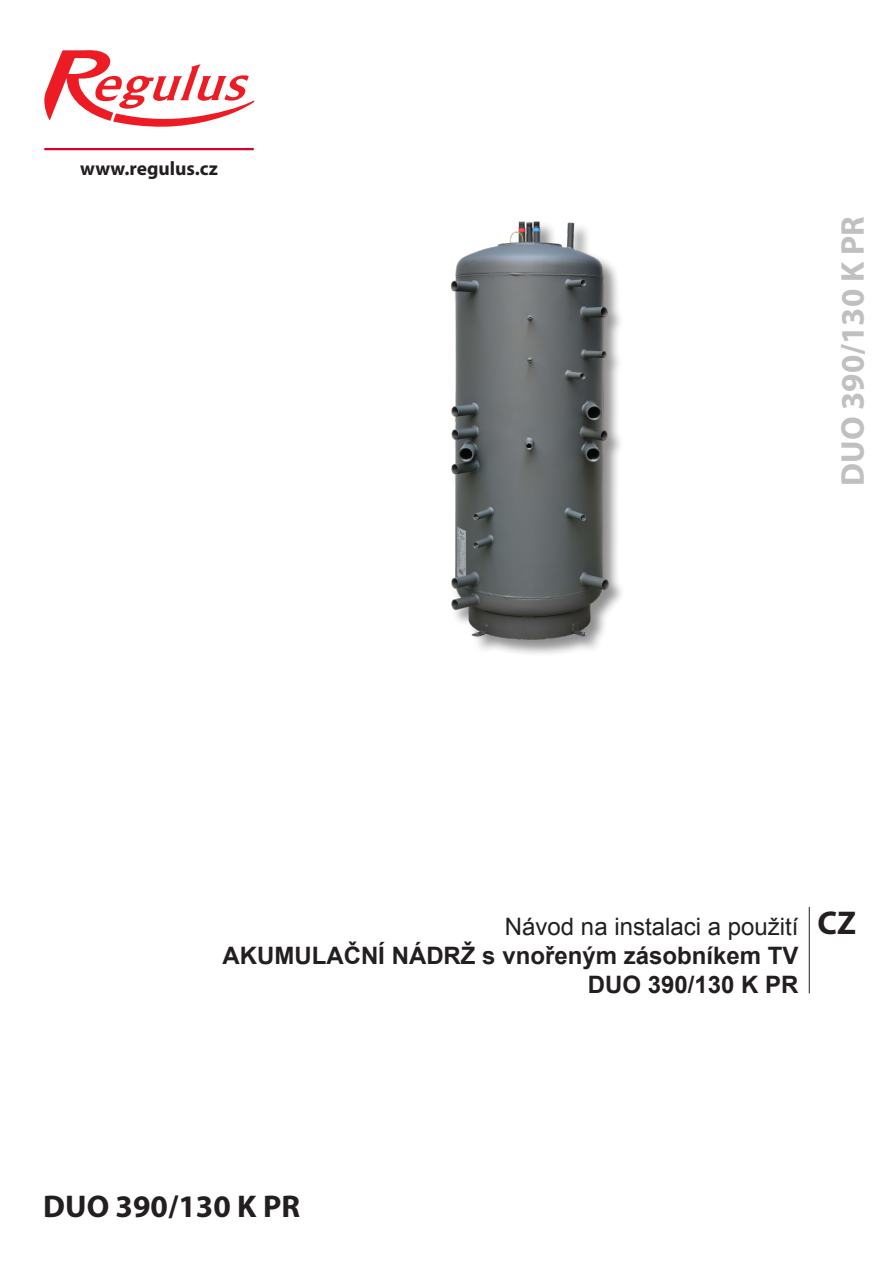
<style>
.page{position:relative;width:893px;height:1263px;background:#fff}
.page>*{position:absolute;margin:0;border:0;box-sizing:border-box;transform-origin:0 0}
.t1{font:700 33px "Myriad Pro";color:#c0c0c0}
.t2{font:700 33px "Myriad Pro";color:#231f20}
.t3{font:700 31.5px "Myriad Pro";color:#231f20}
.t4{font:700 24px "Arial";color:#231f20}
.t5{font:24px "Arial";color:#231f20}
.t6{font:700 19.5px "Myriad Pro";color:#231f20}
</style>
<div class="page">
<img style="left:450px;top:221px;width:172px;height:430px">
<svg style="left:44px;top:50px;width:210px;height:77px"></svg>
<hr style="left:44px;top:148px;width:210px;height:2px;background:#d6002d">
<hr style="left:809px;top:907px;width:1px;height:86px;background:#231f20">
<p class="t6" style="left:80px;top:155px;width:139px">www.regulus.cz</p>
<p class="t1" style="left:831px;top:486px;width:270px;rotate:-90deg">DUO 390/130 K PR</p>
<p class="t5" style="left:505px;top:911px;width:295px">Návod na instalaci a použití</p>
<p class="t2" style="left:818px;top:902px;width:40px">CZ</p>
<p class="t4" style="left:222px;top:939px;width:578px">AKUMULAČNÍ NÁDRŽ s vnořeným zásobníkem TV</p>
<p class="t4" style="left:588px;top:968px;width:212px">DUO 390/130 K PR</p>
<p class="t3" style="left:43px;top:1186px;width:258px">DUO 390/130 K PR</p>
</div>
